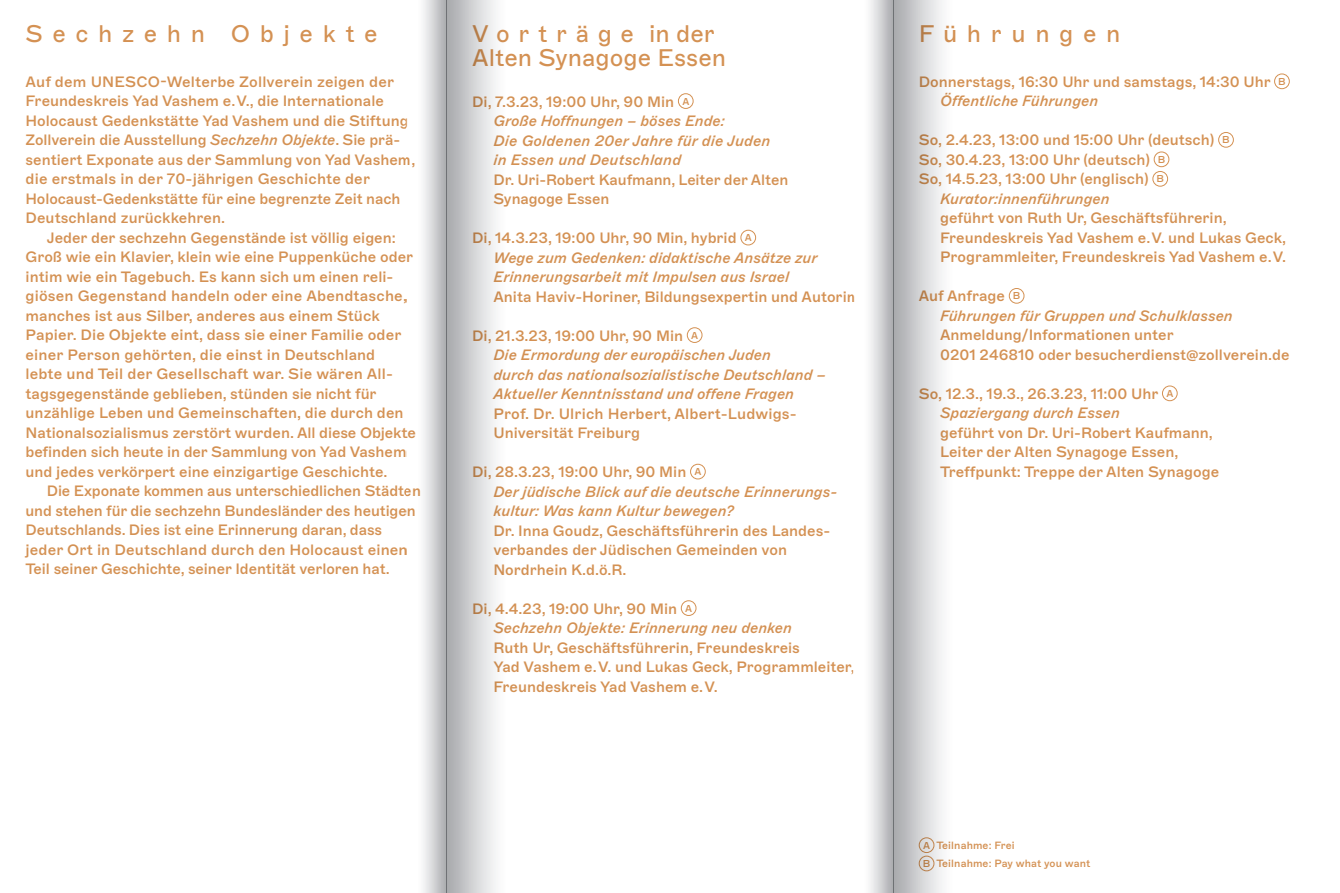
<style>
.page{position:relative;width:1340px;height:893px;background:#fff}
.page>*{position:absolute;margin:0;border:0;box-sizing:border-box;transform-origin:0 0}
.t1{font:24px/24px "ABC Marfa";color:#d49153}
.t2{font:24px "ABC Marfa";letter-spacing:.4em;color:#d49153}
.t3{font:500 15px/19.5px "ABC Marfa";color:#d49153}
.t4{font:italic 500 15px/19.5px "ABC Marfa";color:#d49153}
.t5{font:500 10.5px/18.3px "ABC Marfa";letter-spacing:.01em;color:#d49153}
.s1{font-style:italic}
.s2{font-style:normal}
.s3{font-style:normal;font-size:10.05px}
.s4{font-size:10.05px}
</style>
<div class="page">
<div style="left:1274px;top:74px;width:15px;height:15px;border:1px solid #d49153;border-radius:50%"></div>
<div style="left:1218px;top:132px;width:15px;height:16px;border:1px solid #d49153;border-radius:50%"></div>
<div style="left:1153px;top:152px;width:16px;height:15px;border:1px solid #d49153;border-radius:50%"></div>
<div style="left:1152px;top:171px;width:15px;height:16px;border:1px solid #d49153;border-radius:50%"></div>
<div style="left:1008px;top:288px;width:16px;height:16px;border:1px solid #d49153;border-radius:50%"></div>
<div style="left:1162px;top:386px;width:15px;height:15px;border:1px solid #d49153;border-radius:50%"></div>
<div style="left:678px;top:93px;width:15px;height:16px;border:1px solid #d49153;border-radius:50%"></div>
<div style="left:740px;top:230px;width:16px;height:15px;border:1px solid #d49153;border-radius:50%"></div>
<div style="left:687px;top:327px;width:15px;height:16px;border:1px solid #d49153;border-radius:50%"></div>
<div style="left:690px;top:464px;width:15px;height:15px;border:1px solid #d49153;border-radius:50%"></div>
<div style="left:681px;top:600px;width:15px;height:16px;border:1px solid #d49153;border-radius:50%"></div>
<div style="left:446px;top:0;width:82px;height:893px;background:linear-gradient(to right,#b1b2b5,#fff)"></div>
<div style="left:406px;top:0;width:40px;height:893px;background:linear-gradient(to right,#fff,#b9babd)"></div>
<div style="left:893px;top:0;width:81px;height:893px;background:linear-gradient(to right,#b0b2b4,#fff)"></div>
<div style="left:853px;top:0;width:40px;height:893px;background:linear-gradient(to right,#fff,#b8b9bc)"></div>
<h1 class="t2" style="left:26px;top:19px;width:353px">Sechzehn Objekte</h1>
<p class="t3" style="left:26px;top:72px;width:391px">Auf dem UNESCO-Welterbe Zollverein zeigen der Freundeskreis Yad Vashem e. V., die Internationale Holocaust Gedenkstätte Yad Vashem und die Stiftung Zollverein die Ausstellung <span class="s1">Sechzehn Objekte</span>. Sie prä&shy;sentiert Exponate aus der Sammlung von Yad Vashem, die erstmals in der 70-jährigen Geschichte der Holocaust-Gedenkstätte für eine be grenzte Zeit nach Deutschland zurückkehren.</p>
<p class="t3" style="left:26px;top:228px;width:392px;text-indent:21px">Jeder der sechzehn Gegenstände ist völlig eigen:<br>Groß wie ein Klavier, klein wie eine Puppen küche oder intim wie ein Tagebuch. Es kann sich um einen reli&shy;giösen Gegenstand handeln oder eine Abend tasche, manches ist aus Silber, anderes aus einem Stück Papier. Die Objekte eint, dass sie einer Familie oder einer Person gehörten, die einst in Deutschland lebte und Teil der Gesellschaft war. Sie wären All&shy;tagsgegenstände geblieben, stünden sie nicht für unzählige Leben und Gemeinschaften, die durch den Nationalsozialismus zerstört wurden. All diese Objekte befinden sich heute in der Sammlung von Yad Vashem und jedes verkörpert eine einzig artige Geschichte.</p>
<p class="t3" style="left:26px;top:482px;width:397px;text-indent:21px">Die Exponate kommen aus unterschied lichen Städten und stehen für die sechzehn Bundesländer des heutigen Deutschlands. Dies ist eine Erinnerung daran, dass jeder Ort in Deutschland durch den Holocaust einen Teil seiner Geschichte, seiner Identität verloren hat.</p>
<h1 class="t1" style="left:472px;top:22px;width:255px">Vorträge in der<br>Alten Synagoge Essen</h1>
<p class="t4" style="left:493px;top:92px;width:279px;text-indent:-21px"><span class="s2">Di, 7.3.23, 19:00 Uhr, 90 Min</span> <span class="s3">A<br></span>Große Hoffnungen – böses Ende:<br>Die Goldenen 20er Jahre für die Juden in Essen und Deutschland</p>
<p class="t3" style="left:493px;top:170px;width:296px">Dr. Uri-Robert Kaufmann, Leiter der Alten<br>Synagoge Essen</p>
<p class="t4" style="left:493px;top:228px;width:326px;text-indent:-21px"><span class="s2">Di, 14.3.23, 19:00 Uhr, 90 Min, hybrid</span> <span class="s3">A<br></span>Wege zum Gedenken: didaktische Ansätze zur<br>Erinnerungsarbeit mit Impulsen aus Israel</p>
<p class="t3" style="left:493px;top:287px;width:364px">Anita Haviv-Horiner, Bildungsexpertin und Autorin</p>
<p class="t4" style="left:493px;top:326px;width:334px;text-indent:-21px"><span class="s2">Di, 21.3.23, 19:00 Uhr, 90 Min</span> <span class="s3">A<br></span>Die Ermordung der europäischen Juden<br>durch das nationalsozialistische Deutschland – Aktueller Kenntnisstand und offene Fragen</p>
<p class="t3" style="left:493px;top:404px;width:305px">Prof. Dr. Ulrich Herbert, Albert-Ludwigs-<br>Universität Freiburg</p>
<p class="t4" style="left:493px;top:462px;width:345px;text-indent:-21px"><span class="s2">Di, 28.3.23, 19:00 Uhr, 90 Min</span> <span class="s3">A<br></span>Der jüdische Blick auf die deutsche Erinnerungs&shy;kultur: Was kann Kultur bewegen?</p>
<p class="t3" style="left:493px;top:521px;width:338px">Dr. Inna Goudz, Geschäftsführerin des Landes&shy;verbandes der Jüdischen Gemeinden von<br>Nordrhein K.d.ö.R.</p>
<p class="t4" style="left:493px;top:599px;width:300px;text-indent:-21px"><span class="s2">Di, 4.4.23, 19:00 Uhr, 90 Min</span> <span class="s3">A<br></span>Sechzehn Objekte: Erinnerung neu denken</p>
<p class="t3" style="left:493px;top:638px;width:363px">Ruth Ur, Geschäftsführerin, Freundeskreis<br>Yad Vashem e. V. und Lukas Geck, Programmleiter,<br>Freundeskreis Yad Vashem e. V.</p>
<h1 class="t2" style="left:918px;top:19px;width:203px">Führungen</h1>
<p class="t3" style="left:940px;top:72px;width:347px;text-indent:-21px">Donnerstags, 16:30 Uhr und samstags, 14:30 Uhr <span class="s4">B<br></span><span class="s1">Öffentliche Führungen</span></p>
<p class="t3" style="left:918px;top:131px;width:312px">So, 2.4.23, 13:00 und 15:00 Uhr (deutsch) <span class="s4">B</span></p>
<p class="t3" style="left:918px;top:150px;width:248px">So, 30.4.23, 13:00 Uhr (deutsch) <span class="s4">B</span></p>
<p class="t3" style="left:918px;top:170px;width:247px">So, 14.5.23, 13:00 Uhr (englisch) <span class="s4">B</span></p>
<p class="t4" style="left:940px;top:189px;width:171px">Kurator:innenführungen</p>
<p class="t3" style="left:940px;top:209px;width:347px">geführt von Ruth Ur, Geschäftsführerin,<br>Freundeskreis Yad Vashem e. V. und Lukas Geck,<br>Programmleiter, Freundeskreis Yad Vashem e. V.</p>
<p class="t4" style="left:940px;top:287px;width:294px;text-indent:-21px"><span class="s2">Auf Anfrage</span> <span class="s3">B<br></span>Führungen für Gruppen und Schulklassen</p>
<p class="t3" style="left:940px;top:326px;width:351px">Anmeldung/Informationen unter<br>0201 246810 oder besucherdienst@zollverein.de</p>
<p class="t3" style="left:940px;top:384px;width:235px;text-indent:-21px">So, 12.3., 19.3., 26.3.23, 11:00 Uhr <span class="s4">A<br></span><span class="s1">Spaziergang durch Essen</span></p>
<p class="t3" style="left:940px;top:423px;width:281px">geführt von Dr. Uri-Robert Kaufmann,<br>Leiter der Alten Synagoge Essen,<br>Treffpunkt: Treppe der Alten Synagoge</p>
<p class="t5" style="left:922px;top:836px;width:169px"><span class="s4">A</span> Teilnahme: Frei<br><span class="s4">B</span> Teilnahme: Pay what you want</p>
</div>
